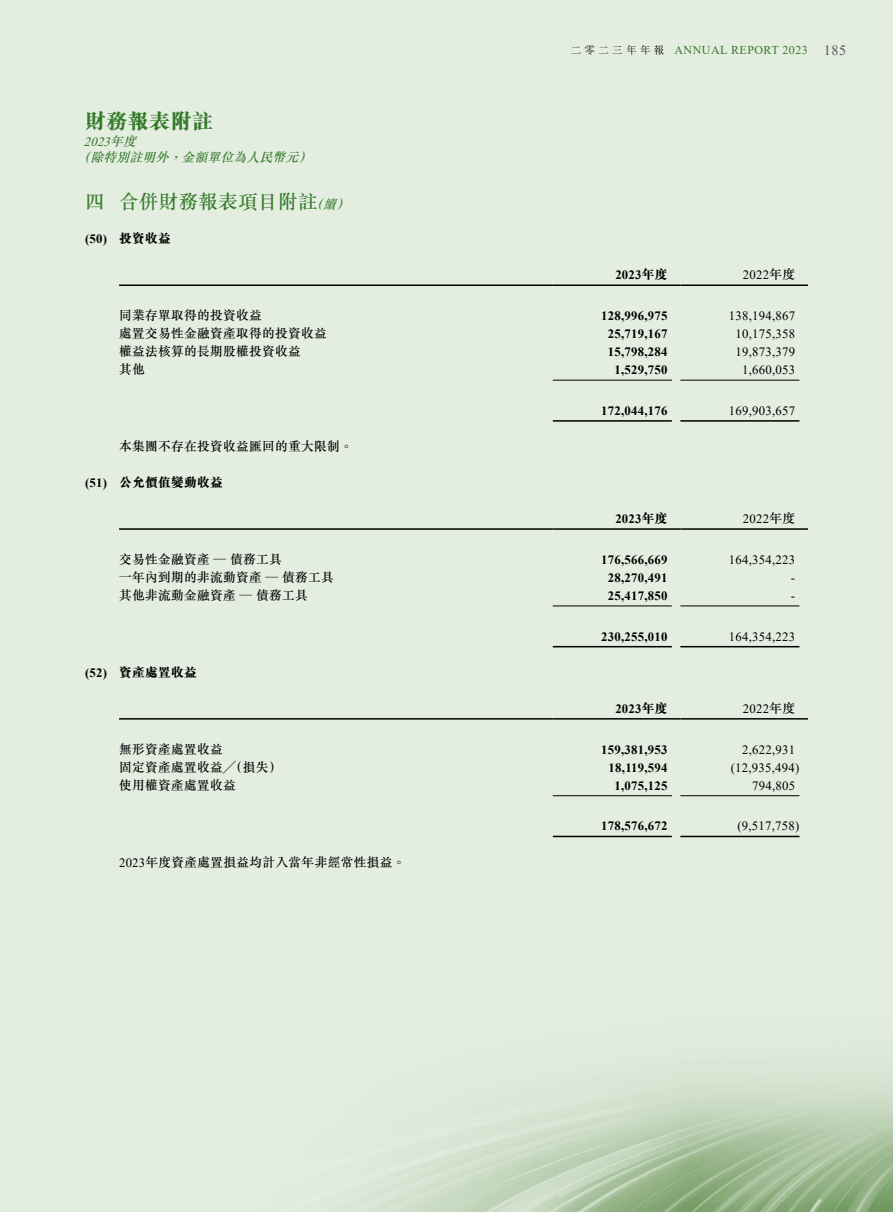
<style>
.page{position:relative;width:893px;height:1212px;background:#e3ede0}
.page>*{position:absolute;margin:0;border:0;box-sizing:border-box;transform-origin:0 0}
.t1{font:800 21px "M Sung HK";letter-spacing:.02em;color:#357b2b}
.t2{font:500 19.5px "M Sung HK";letter-spacing:.02em;color:#357b2b}
.t3{font:700 12.75px "Times New Roman";letter-spacing:.02em;color:#000}
.t4{font:500 12.75px "M Sung HK";letter-spacing:.02em;color:#000}
.t5{font:12.75px "Times New Roman";letter-spacing:.02em;color:#000}
.t6{font:800 12.75px "M Sung HK";letter-spacing:.02em;color:#000}
.t7{font:italic 500 12.75px "M Sung HK";color:#357b2b}
.t8{font:italic 12.75px "Times New Roman";color:#357b2b}
.t9{font:12px "Times New Roman";letter-spacing:.04em;color:#357b2b}
.s1{font-family:"M Sung HK";font-weight:500}
.s2{font-style:italic;font-size:12.75px}
.s3{font-family:"M Sung HK";font-weight:800}
.s4{font-family:"M Sung HK";font-weight:300;font-size:10.5px;color:#000}
.s5{font-size:14.25px;color:#575757}
.s6{font-family:"Times New Roman";font-weight:700}
.s7{font-family:"Times New Roman";font-weight:400}
</style>
<div class="page">
<img style="left:353px;top:835px;width:540px;height:377px">
<hr style="left:119px;top:284px;width:434px;height:2px;background:#000">
<hr style="left:553px;top:284px;width:127px;height:2px;background:#000">
<hr style="left:680px;top:284px;width:128px;height:2px;background:#000">
<hr style="left:553px;top:380px;width:119px;height:1px;background:#000">
<hr style="left:680px;top:380px;width:119px;height:1px;background:#000">
<hr style="left:553px;top:420px;width:119px;height:2px;background:#000">
<hr style="left:680px;top:420px;width:119px;height:2px;background:#000">
<hr style="left:119px;top:528px;width:434px;height:2px;background:#000">
<hr style="left:553px;top:528px;width:127px;height:2px;background:#000">
<hr style="left:680px;top:528px;width:128px;height:2px;background:#000">
<hr style="left:553px;top:605px;width:119px;height:1px;background:#000">
<hr style="left:680px;top:605px;width:119px;height:1px;background:#000">
<hr style="left:553px;top:646px;width:119px;height:1px;background:#000">
<hr style="left:680px;top:646px;width:119px;height:1px;background:#000">
<hr style="left:119px;top:718px;width:434px;height:1px;background:#000">
<hr style="left:553px;top:718px;width:127px;height:1px;background:#000">
<hr style="left:680px;top:718px;width:128px;height:1px;background:#000">
<hr style="left:553px;top:795px;width:119px;height:1px;background:#000">
<hr style="left:680px;top:795px;width:119px;height:1px;background:#000">
<hr style="left:553px;top:836px;width:119px;height:1px;background:#000">
<hr style="left:680px;top:836px;width:119px;height:1px;background:#000">
<h1 class="t1" style="left:85px;top:111px;width:130px">財務報表附註</h1>
<p class="t8" style="left:84px;top:133px;width:58px">2023<span class="s1">年度</span></p>
<p class="t7" style="left:77px;top:149px;width:240px">（除特別註明外，金額單位為人民幣元）</p>
<h2 class="t2" style="left:85px;top:188px;width:270px">四 合併財務報表項目附註<span class="s2">（續）</span></h2>
<p class="t3" style="left:85px;top:230px;width:87px">(50) <span class="s3">投資收益</span></p>
<p class="t9" style="left:571px;top:41px;width:277px"><span class="s4">二零二三年年報</span> ANNUAL REPORT 2023 <span class="s5">185</span></p>
<p class="t3" style="left:615px;top:266px;width:54px">2023<span class="s3">年度</span></p>
<p class="t5" style="left:743px;top:266px;width:54px">2022<span class="s1">年度</span></p>
<p class="t4" style="left:119px;top:307px;width:144px">同業存單取得的投資收益</p>
<p class="t3" style="left:601px;top:307px;width:68px">128,996,975</p>
<p class="t5" style="left:729px;top:307px;width:68px">138,194,867</p>
<p class="t4" style="left:119px;top:325px;width:209px">處置交易性金融資產取得的投資收益</p>
<p class="t3" style="left:608px;top:325px;width:61px">25,719,167</p>
<p class="t5" style="left:735px;top:325px;width:61px">10,175,358</p>
<p class="t4" style="left:119px;top:343px;width:183px">權益法核算的長期股權投資收益</p>
<p class="t3" style="left:608px;top:343px;width:61px">15,798,284</p>
<p class="t5" style="left:735px;top:343px;width:61px">19,873,379</p>
<p class="t4" style="left:119px;top:361px;width:27px">其他</p>
<p class="t3" style="left:615px;top:361px;width:55px">1,529,750</p>
<p class="t5" style="left:742px;top:361px;width:55px">1,660,053</p>
<p class="t3" style="left:601px;top:401px;width:68px">172,044,176</p>
<p class="t5" style="left:729px;top:402px;width:68px">169,903,657</p>
<p class="t4" style="left:119px;top:437px;width:235px">本集團不存在投資收益匯回的重大限制。</p>
<p class="t6" style="left:85px;top:476px;width:139px"><span class="s6">(51)</span> 公允價值變動收益</p>
<p class="t3" style="left:615px;top:510px;width:54px">2023<span class="s3">年度</span></p>
<p class="t5" style="left:743px;top:510px;width:54px">2022<span class="s1">年度</span></p>
<p class="t4" style="left:119px;top:551px;width:164px">交易性金融資產 — 債務工具</p>
<p class="t3" style="left:601px;top:551px;width:68px">176,566,669</p>
<p class="t5" style="left:729px;top:551px;width:68px">164,354,223</p>
<p class="t4" style="left:119px;top:569px;width:216px">一年內到期的非流動資產 — 債務工具</p>
<p class="t3" style="left:608px;top:569px;width:61px">28,270,491</p>
<p class="t5" style="left:791px;top:569px;width:6px">-</p>
<p class="t4" style="left:119px;top:587px;width:190px">其他非流動金融資產 — 債務工具</p>
<p class="t3" style="left:608px;top:587px;width:61px">25,417,850</p>
<p class="t5" style="left:791px;top:587px;width:6px">-</p>
<p class="t3" style="left:601px;top:627px;width:68px">230,255,010</p>
<p class="t5" style="left:729px;top:627px;width:68px">164,354,223</p>
<p class="t6" style="left:85px;top:666px;width:113px"><span class="s6">(52)</span> 資產處置收益</p>
<p class="t3" style="left:615px;top:699px;width:54px">2023<span class="s3">年度</span></p>
<p class="t5" style="left:743px;top:699px;width:54px">2022<span class="s1">年度</span></p>
<p class="t4" style="left:119px;top:740px;width:105px">無形資產處置收益</p>
<p class="t3" style="left:601px;top:740px;width:68px">159,381,953</p>
<p class="t5" style="left:742px;top:741px;width:55px">2,622,931</p>
<p class="t4" style="left:119px;top:758px;width:164px">固定資產處置收益╱（損失）</p>
<p class="t3" style="left:609px;top:758px;width:60px">18,119,594</p>
<p class="t5" style="left:731px;top:759px;width:70px">(12,935,494)</p>
<p class="t4" style="left:119px;top:776px;width:118px">使用權資產處置收益</p>
<p class="t3" style="left:615px;top:776px;width:55px">1,075,125</p>
<p class="t5" style="left:752px;top:777px;width:44px">794,805</p>
<p class="t3" style="left:601px;top:817px;width:68px">178,576,672</p>
<p class="t5" style="left:737px;top:817px;width:64px">(9,517,758)</p>
<p class="t4" style="left:119px;top:853px;width:288px"><span class="s7">2023</span>年度資產處置損益均計入當年非經常性損益。</p>
</div>
